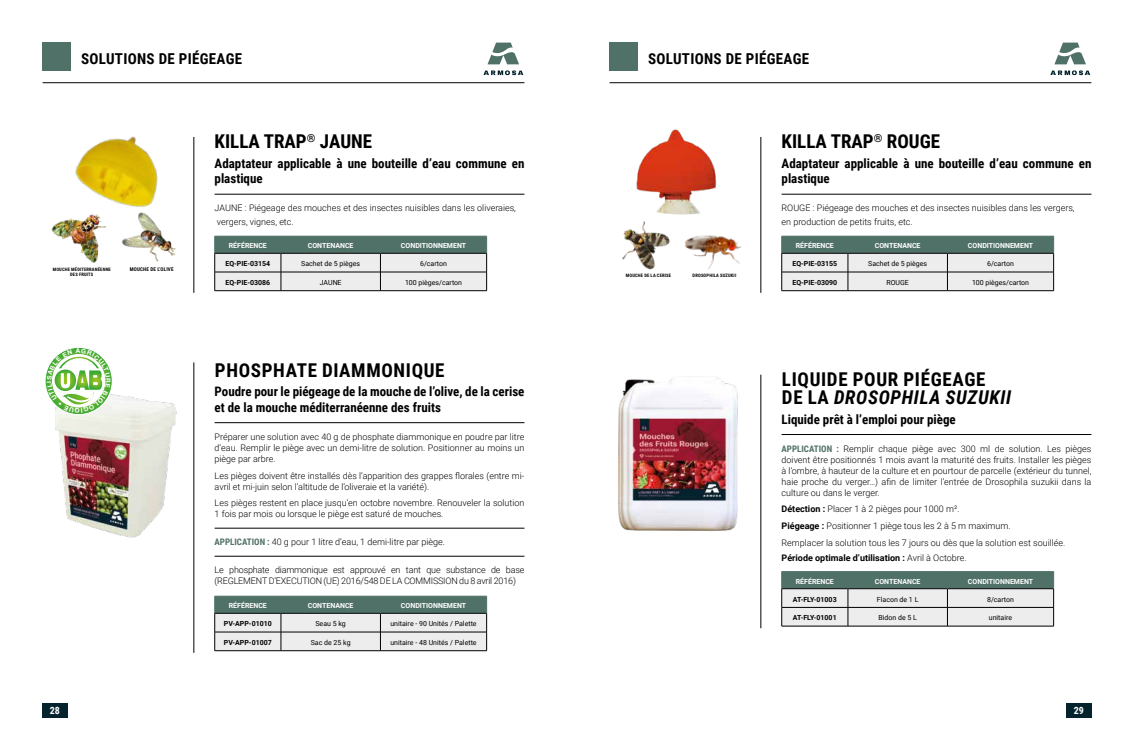
<style>
.page{position:relative;width:1134px;height:738px;background:#fff}
.page>*{position:absolute;margin:0;border:0;box-sizing:border-box;transform-origin:0 0}
.t1{font:700 19px/18.2px "Roboto Condensed";letter-spacing:.035em;color:#000}
.t2{font:700 19px "Roboto Condensed";color:#000}
.t3{font:700 15px "Roboto Condensed";letter-spacing:.02em;color:#000}
.t4{font:700 13px/15.6px "Roboto Condensed";color:#000}
.t5{font:700 10px "Roboto Condensed";color:#fff}
.t6{font:300 9px/11px "Roboto";color:#000}
.t7{font:300 9px/11px "Roboto";letter-spacing:-.02em;color:#000}
.t8{font:700 9px "Roboto";color:#000}
.t9{font:7px "Roboto";color:#000}
.t10{font:700 7px "Roboto";color:#fff}
.t11{font:700 7px "Roboto";color:#000}
.t12{font:700 6.4px "Helvetica Neue LT Std";color:#fff}
.t13{font:700 5.1px "Roboto Condensed";letter-spacing:.035em;color:#000}
.t14{font:700 4.6px/5.5px "Roboto Condensed";letter-spacing:.035em;color:#000;text-align:center}
.s1{font-family:"Roboto Condensed";font-weight:700;color:#507167}
.s2{font-style:italic}
.s3{font-weight:700}
.s4{font-weight:300}
</style>
<div class="page">
<div style="left:43px;top:43px;width:28px;height:28px;background:#507167"></div>
<hr style="left:43px;top:82px;width:481px;height:1px;background:#000">
<svg style="left:487px;top:43px;width:32px;height:21px"></svg>
<svg style="left:483px;top:70px;width:40px;height:5px"></svg>
<div style="left:42px;top:703px;width:26px;height:14px;background:#04232d"></div>
<div style="left:1066px;top:703px;width:25px;height:14px;background:#04232d"></div>
<div style="left:609px;top:43px;width:29px;height:28px;background:#507167"></div>
<hr style="left:609px;top:82px;width:482px;height:1px;background:#000">
<svg style="left:1054px;top:43px;width:32px;height:21px"></svg>
<svg style="left:1050px;top:70px;width:40px;height:5px"></svg>
<img style="left:636px;top:129px;width:81px;height:85px">
<hr style="left:782px;top:194px;width:309px;height:1px;background:#000">
<hr style="left:782px;top:434px;width:309px;height:1px;background:#000">
<hr style="left:761px;top:137px;width:1px;height:155px;background:#000">
<hr style="left:761px;top:374px;width:1px;height:253px;background:#000">
<img style="left:685px;top:235px;width:56px;height:34px">
<img style="left:622px;top:221px;width:48px;height:48px">
<img style="left:618px;top:376px;width:120px;height:155px">
<hr style="left:215px;top:194px;width:309px;height:1px;background:#000">
<hr style="left:215px;top:422px;width:309px;height:1px;background:#000">
<hr style="left:215px;top:527px;width:309px;height:1px;background:#000">
<hr style="left:215px;top:555px;width:309px;height:1px;background:#000">
<hr style="left:194px;top:137px;width:1px;height:155px;background:#000">
<img style="left:75px;top:136px;width:83px;height:65px">
<img style="left:51px;top:214px;width:55px;height:49px">
<img style="left:114px;top:200px;width:62px;height:62px">
<img style="left:56px;top:391px;width:121px;height:147px">
<hr style="left:194px;top:362px;width:1px;height:290px;background:#000">
<hr style="left:782px;top:290px;width:66px;height:1px;background:#000">
<hr style="left:848px;top:290px;width:99px;height:1px;background:#000">
<hr style="left:947px;top:290px;width:107px;height:1px;background:#000">
<svg style="left:781px;top:236px;width:273px;height:54px;background:#b1bbb8"></svg>
<hr style="left:782px;top:625px;width:66px;height:1px;background:#000">
<hr style="left:848px;top:625px;width:99px;height:1px;background:#000">
<hr style="left:947px;top:625px;width:107px;height:1px;background:#000">
<svg style="left:781px;top:571px;width:273px;height:54px;background:#b0bab7"></svg>
<hr style="left:215px;top:290px;width:66px;height:1px;background:#000">
<hr style="left:281px;top:290px;width:99px;height:1px;background:#000">
<hr style="left:380px;top:290px;width:107px;height:1px;background:#000">
<svg style="left:215px;top:236px;width:272px;height:54px;background:#b1bbb8"></svg>
<hr style="left:215px;top:650px;width:66px;height:1px;background:#000">
<hr style="left:281px;top:650px;width:99px;height:1px;background:#000">
<hr style="left:380px;top:650px;width:107px;height:1px;background:#000">
<svg style="left:215px;top:595px;width:272px;height:55px;background:#b2bcb9"></svg>
<div style="left:44px;top:346px;width:69px;height:69px;border:1px solid #fff;border-radius:50%"></div>
<svg style="left:47px;top:348px;width:63px;height:64px"></svg>
<h2 class="t3" style="left:81px;top:48px;width:163px">SOLUTIONS DE PIÉGEAGE</h2>
<h2 class="t3" style="left:648px;top:48px;width:163px">SOLUTIONS DE PIÉGEAGE</h2>
<p class="t14" style="left:53px;top:266px;width:60px">MOUCHE MÉDITERRANÉENNE<br>DES FRUITS</p>
<p class="t13" style="left:130px;top:265px;width:45px">MOUCHE DE L’OLIVE</p>
<p class="t12" style="left:112px;top:377px;width:6px;rotate:90deg">R</p>
<h1 class="t2" style="left:215px;top:128px;width:159px">KILLA TRAP<sup>®</sup> JAUNE</h1>
<h3 class="t4" style="left:215px;top:155px;width:311px">Adaptateur applicable à une bouteille d’eau commune en plastique</h3>
<p class="t6" style="left:215px;top:201px;width:303px;line-height:13.8px">JAUNE : Piégeage des mouches et des insectes nuisibles dans les oliveraies, vergers, vignes, etc.</p>
<p class="t10" style="left:229px;top:241px;width:40px">RÉFÉRENCE</p>
<p class="t10" style="left:308px;top:241px;width:47px">CONTENANCE</p>
<p class="t10" style="left:401px;top:241px;width:67px">CONDITIONNEMENT</p>
<p class="t11" style="left:225px;top:259px;width:46px">EQ-PIE-03154</p>
<p class="t9" style="left:301px;top:259px;width:60px">Sachet de 5 pièges</p>
<p class="t9" style="left:420px;top:259px;width:28px">6/carton</p>
<p class="t11" style="left:225px;top:277px;width:46px">EQ-PIE-03086</p>
<p class="t9" style="left:320px;top:277px;width:23px">JAUNE</p>
<p class="t9" style="left:405px;top:277px;width:59px">100 pièges/carton</p>
<h1 class="t1" style="left:215px;top:360px;width:231px">PHOSPHATE DIAMMONIQUE</h1>
<h3 class="t4" style="left:215px;top:383px;width:311px">Poudre pour le piégeage de la mouche de l’olive, de la cerise et de la mouche méditerranéenne des fruits</h3>
<p class="t6" style="left:215px;top:430px;width:311px;text-align:justify">Préparer une solution avec 40 g de phosphate diammonique en poudre par litre d’eau. Remplir le piège avec un demi-litre de solution. Positionner au moins un piège par arbre.</p>
<p class="t6" style="left:215px;top:469px;width:311px">Les pièges doivent être installés dès l’apparition des grappes florales (entre mi&shy;avril et mi-juin selon l’altitude de l’oliveraie et la variété).</p>
<p class="t6" style="left:215px;top:497px;width:311px">Les pièges restent en place jusqu’en octobre novembre. Renouveler la solution<br>1 fois par mois ou lorsque le piège est saturé de mouches.</p>
<p class="t6" style="left:215px;top:536px;width:232px"><span class="s1">APPLICATION :</span> 40 g pour 1 litre d’eau, 1 demi-litre par piège.</p>
<p class="t7" style="left:215px;top:564px;width:311px">Le phosphate diammonique est approuvé en tant que substance de base (REGLEMENT D’EXECUTION (UE) 2016/548 DE LA COMMISSION du 8 avril 2016)</p>
<p class="t10" style="left:229px;top:600px;width:40px">RÉFÉRENCE</p>
<p class="t10" style="left:308px;top:600px;width:47px">CONTENANCE</p>
<p class="t10" style="left:401px;top:600px;width:67px">CONDITIONNEMENT</p>
<p class="t11" style="left:224px;top:618px;width:49px">PV-APP-01010</p>
<p class="t9" style="left:315px;top:618px;width:32px">Seau 5 kg</p>
<p class="t9" style="left:390px;top:618px;width:88px">unitaire - 90 Unités / Palette</p>
<p class="t11" style="left:224px;top:637px;width:49px">PV-APP-01007</p>
<p class="t9" style="left:311px;top:637px;width:41px">Sac de 25 kg</p>
<p class="t9" style="left:390px;top:637px;width:88px">unitaire - 48 Unités / Palette</p>
<p class="t14" style="left:626px;top:272px;width:47px">MOUCHE DE LA CERISE</p>
<p class="t14" style="left:693px;top:272px;width:45px">DROSOPHILA SUZUKII</p>
<h1 class="t2" style="left:782px;top:128px;width:160px">KILLA TRAP<sup>®</sup> ROUGE</h1>
<h3 class="t4" style="left:782px;top:155px;width:311px">Adaptateur applicable à une bouteille d’eau commune en plastique</h3>
<p class="t6" style="left:782px;top:201px;width:295px;line-height:13.8px">ROUGE : Piégeage des mouches et des insectes nuisibles dans les vergers, en production de petits fruits, etc.</p>
<p class="t10" style="left:796px;top:241px;width:40px">RÉFÉRENCE</p>
<p class="t10" style="left:875px;top:241px;width:47px">CONTENANCE</p>
<p class="t10" style="left:968px;top:241px;width:67px">CONDITIONNEMENT</p>
<p class="t11" style="left:792px;top:259px;width:46px">EQ-PIE-03155</p>
<p class="t9" style="left:868px;top:259px;width:60px">Sachet de 5 pièges</p>
<p class="t9" style="left:987px;top:259px;width:28px">6/carton</p>
<p class="t11" style="left:792px;top:277px;width:46px">EQ-PIE-03090</p>
<p class="t9" style="left:886px;top:277px;width:24px">ROUGE</p>
<p class="t9" style="left:972px;top:277px;width:59px">100 pièges/carton</p>
<h1 class="t1" style="left:782px;top:369px;width:231px">LIQUIDE POUR PIÉGEAGE<br>DE LA <span class="s2">DROSOPHILA SUZUKII</span></h1>
<h3 class="t4" style="left:782px;top:410px;width:176px">Liquide prêt à l’emploi pour piège</h3>
<p class="t6" style="left:782px;top:442px;width:311px;text-align:justify"><span class="s1">APPLICATION :</span> Remplir chaque piège avec 300 ml de solution. Les pièges doivent être positionnés 1 mois avant la maturité des fruits. Installer les pièges à l’ombre, à hauteur de la culture et en pourtour de parcelle (extérieur du tunnel, haie proche du verger…) afin de limiter l’entrée de Drosophila suzukii dans la culture ou dans le verger.</p>
<p class="t6" style="left:782px;top:500px;width:285px;line-height:16.7px"><span class="s3">Détection :</span> Placer 1 à 2 pièges pour 1000 m².<br><span class="s3">Piégeage :</span> Positionner 1 piège tous les 2 à 5 m maximum.<br>Remplacer la solution tous les 7 jours ou dès que la solution est souillée.</p>
<p class="t8" style="left:782px;top:551px;width:187px">Période optimale d’utilisation : <span class="s4">Avril à Octobre.</span></p>
<p class="t10" style="left:796px;top:576px;width:40px">RÉFÉRENCE</p>
<p class="t10" style="left:875px;top:576px;width:47px">CONTENANCE</p>
<p class="t10" style="left:968px;top:576px;width:67px">CONDITIONNEMENT</p>
<p class="t11" style="left:793px;top:594px;width:45px">AT-FLY-01003</p>
<p class="t9" style="left:877px;top:594px;width:43px">Flacon de 1 L</p>
<p class="t9" style="left:987px;top:594px;width:28px">8/carton</p>
<p class="t11" style="left:793px;top:612px;width:45px">AT-FLY-01001</p>
<p class="t9" style="left:878px;top:612px;width:40px">Bidon de 5 L</p>
<p class="t9" style="left:989px;top:612px;width:25px">unitaire</p>
<p class="t5" style="left:50px;top:702px;width:12px">28</p>
<p class="t5" style="left:1074px;top:702px;width:12px">29</p>
</div>
